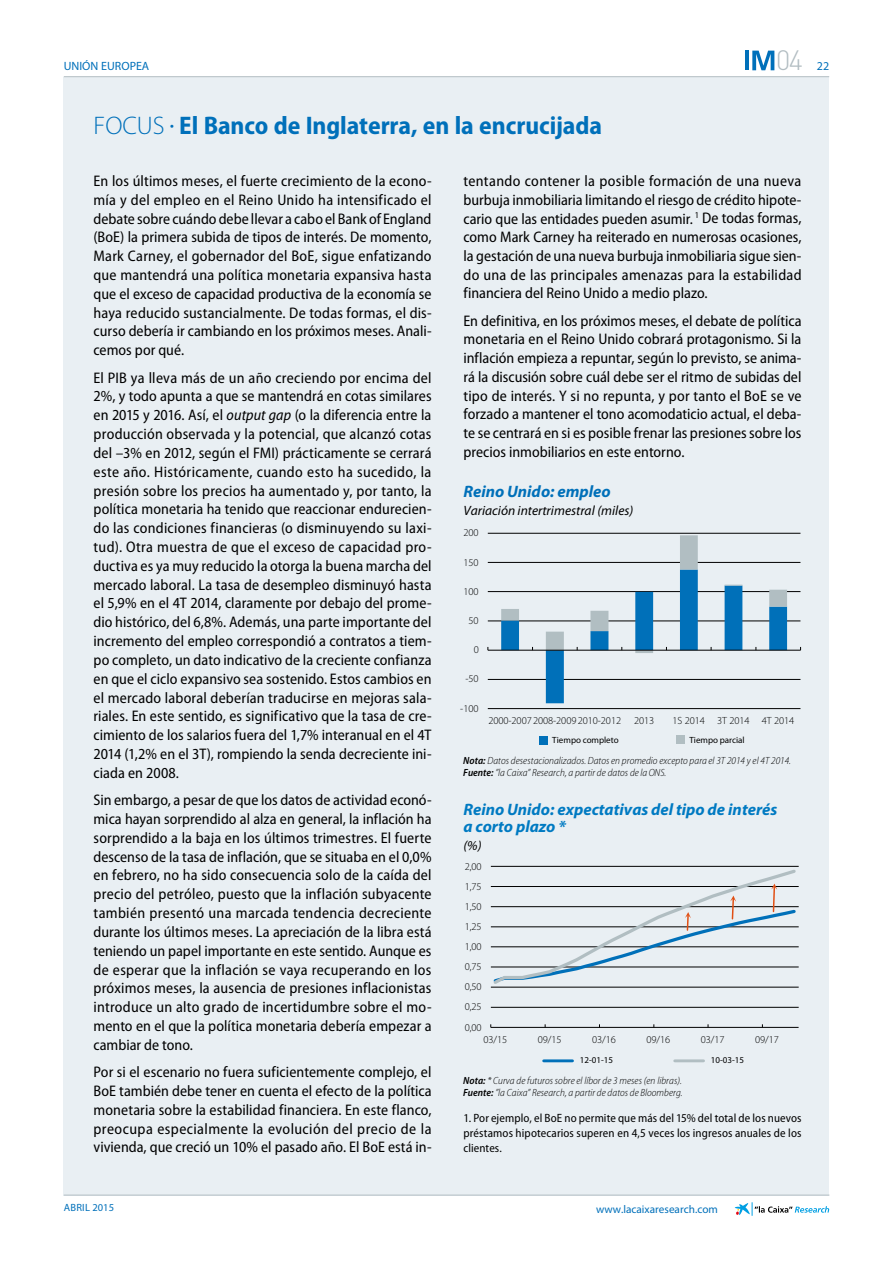
<style>
.page{position:relative;width:893px;height:1263px;background:#fff}
.page>*{position:absolute;margin:0;border:0;box-sizing:border-box;transform-origin:0 0}
.t1{font:300 27.6px "DIN Pro";color:#b2bdc2}
.t2{font:700 semi-condensed 25.5px "Myriad Pro";letter-spacing:-.005em;color:#0070ba}
.t3{font:italic 700 16.5px/16.4px "Myriad Pro";color:#007ac2}
.t4{font:italic 700 16.5px "Myriad Pro";color:#0070b9}
.t5{font:semi-condensed 15.3px/18.8px "Myriad Pro";color:#000;text-align:justify}
.t6{font:italic 13.5px "Myriad Pro";color:#000}
.t7{font:semi-condensed 12px/15px "Myriad Pro";letter-spacing:.01em;color:#000;text-align:justify}
.t8{font:12px "Myriad Pro";color:#0070ba}
.t9{font:11.25px "Myriad Pro";color:#0070ba}
.t10{font:italic 300 semi-condensed 10.5px/11.9px "Myriad Pro";letter-spacing:.005em;color:#000}
.t11{font:300 10.5px "Myriad Pro";letter-spacing:-.005em;color:#000}
.t12{font:10.5px "Myriad Pro";letter-spacing:.02em;color:#0070ba}
.t13{font:9px "Myriad Pro";letter-spacing:.005em;color:#000}
.s1{font-weight:300;font-stretch:normal}
.s2{font-style:italic}
.s3{font-weight:600}
</style>
<div class="page">
<svg style="left:735px;top:1202px;width:94px;height:14px"></svg>
<svg style="left:752px;top:51px;width:22px;height:19px"></svg>
<hr style="left:745px;top:51px;width:3px;height:19px;background:#0070ba">
<div style="left:64px;top:77px;width:765px;height:1118px;background:#e9eff3"></div>
<hr style="left:64px;top:76px;width:765px;height:1px;background:#b2bdc2">
<hr style="left:64px;top:1195px;width:765px;height:1px;background:#b2bdc2">
<hr style="left:491px;top:1007px;width:308px;height:1px;background:#000">
<hr style="left:491px;top:987px;width:308px;height:1px;background:#000">
<hr style="left:491px;top:967px;width:308px;height:1px;background:#000">
<hr style="left:491px;top:946px;width:308px;height:1px;background:#000">
<hr style="left:491px;top:926px;width:308px;height:1px;background:#000">
<hr style="left:491px;top:906px;width:308px;height:1px;background:#000">
<hr style="left:491px;top:886px;width:308px;height:1px;background:#000">
<hr style="left:491px;top:866px;width:308px;height:1px;background:#000">
<hr style="left:491px;top:1027px;width:308px;height:1px;background:#000">
<hr style="left:544px;top:1059px;width:28px;height:3px;background:#0070b9">
<hr style="left:675px;top:1059px;width:28px;height:3px;background:#b1bec2">
<svg style="left:491px;top:870px;width:307px;height:117px"></svg>
<hr style="left:488px;top:708px;width:312px;height:1px;background:#000">
<hr style="left:488px;top:679px;width:312px;height:1px;background:#000">
<hr style="left:488px;top:621px;width:312px;height:1px;background:#000">
<hr style="left:488px;top:591px;width:312px;height:1px;background:#000">
<hr style="left:488px;top:562px;width:312px;height:1px;background:#000">
<hr style="left:488px;top:533px;width:312px;height:1px;background:#000">
<hr style="left:488px;top:650px;width:313px;height:1px;background:#000">
<svg style="left:501px;top:535px;width:286px;height:168px"></svg>
<div style="left:540px;top:736px;width:8px;height:8px;background:#0070b9"></div>
<div style="left:676px;top:735px;width:9px;height:9px;background:#b1bec2"></div>
<h1 class="t1" style="left:776px;top:42px;width:28px">04</h1>
<p class="t8" style="left:64px;top:59px;width:86px">UNIÓN EUROPEA</p>
<p class="t8" style="left:817px;top:60px;width:14px">22</p>
<h2 class="t2" style="left:94px;top:111px;width:510px"><span class="s1">FOCUS</span> <sup>•</sup> El Banco de Inglaterra, en la encrucijada</h2>
<p class="t5" style="left:94px;top:172px;width:340px">En los últimos meses, el fuerte crecimiento de la econo&shy;mía y del empleo en el Reino Unido ha intensificado el debate sobre cuándo debe llevar a cabo el Bank of England (BoE) la primera subida de tipos de interés. De momento, Mark Carney, el gobernador del BoE, sigue enfatizando que mantendrá una política monetaria expansiva hasta que el exceso de capacidad productiva de la economía se haya reducido sustancialmente. De todas formas, el dis&shy;curso debería ir cambiando en los próximos meses. Anali&shy;cemos por qué.</p>
<p class="t5" style="left:94px;top:368px;width:340px">El PIB ya lleva más de un año creciendo por encima del 2%, y todo apunta a que se mantendrá en cotas similares en 2015 y 2016. Así, el <span class="s2">output gap</span> (o la diferencia entre la producción observada y la potencial, que alcanzó cotas del –3% en 2012, según el FMI) prácticamente se cerrará este año. Históricamente, cuando esto ha sucedido, la presión sobre los precios ha aumentado y, por tanto, la política monetaria ha tenido que reaccionar endurecien&shy;do las condiciones financieras (o disminuyendo su laxi&shy;tud). Otra muestra de que el exceso de capacidad pro&shy;ductiva es ya muy reducido la otorga la buena marcha del mercado laboral. La tasa de desempleo disminuyó hasta el 5,9% en el 4T 2014, claramente por debajo del prome&shy;dio histórico, del 6,8%. Además, una parte importante del incremento del empleo correspondió a contratos a tiem&shy;po completo, un dato indicativo de la creciente confianza en que el ciclo expansivo sea sostenido. Estos cambios en el mercado laboral deberían traducirse en mejoras sala&shy;riales. En este sentido, es significativo que la tasa de cre&shy;cimiento de los salarios fuera del 1,7% interanual en el 4T 2014 (1,2% en el 3T), rompiendo la senda decreciente ini&shy;ciada en 2008.</p>
<p class="t5" style="left:94px;top:791px;width:340px">Sin embargo, a pesar de que los datos de actividad econó&shy;mica hayan sorprendido al alza en general, la inflación ha sorprendido a la baja en los últimos trimestres. El fuerte descenso de la tasa de inflación, que se situaba en el 0,0% en febrero, no ha sido consecuencia solo de la caída del precio del petróleo, puesto que la inflación subyacente también presentó una marcada tendencia decreciente durante los últimos meses. La apreciación de la libra está teniendo un papel importante en este sentido. Aunque es de esperar que la inflación se vaya recuperando en los próximos meses, la ausencia de presiones inflacionistas introduce un alto grado de incertidumbre sobre el mo&shy;mento en el que la política monetaria debería empezar a cambiar de tono.</p>
<p class="t5" style="left:94px;top:1063px;width:340px">Por si el escenario no fuera suficientemente complejo, el BoE también debe tener en cuenta el efecto de la política monetaria sobre la estabilidad financiera. En este flanco, preocupa especialmente la evolución del precio de la vivienda, que creció un 10% el pasado año. El BoE está in-</p>
<p class="t5" style="left:463px;top:172px;width:340px">tentando contener la posible formación de una nueva burbuja inmobiliaria limitando el riesgo de crédito hipote&shy;cario que las entidades pueden asumir. <sup>1</sup> De todas formas, como Mark Carney ha reiterado en numerosas ocasiones, la gestación de una nueva burbuja inmobiliaria sigue sien&shy;do una de las principales amenazas para la estabilidad financiera del Reino Unido a medio plazo.</p>
<p class="t5" style="left:463px;top:311px;width:340px">En definitiva, en los próximos meses, el debate de política monetaria en el Reino Unido cobrará protagonismo. Si la inflación empieza a repuntar, según lo previsto, se anima&shy;rá la discusión sobre cuál debe ser el ritmo de subidas del tipo de interés. Y si no repunta, y por tanto el BoE se ve forzado a mantener el tono acomodaticio actual, el deba&shy;te se centrará en si es posible frenar las presiones sobre los precios inmobiliarios en este entorno.</p>
<p class="t4" style="left:463px;top:482px;width:149px">Reino Unido: empleo</p>
<p class="t6" style="left:463px;top:503px;width:171px">Variación intertrimestral (miles)</p>
<p class="t11" style="left:463px;top:527px;width:17px">200</p>
<p class="t11" style="left:463px;top:556px;width:17px">150</p>
<p class="t11" style="left:463px;top:585px;width:17px">100</p>
<p class="t11" style="left:469px;top:615px;width:12px">50</p>
<p class="t11" style="left:474px;top:644px;width:7px">0</p>
<p class="t11" style="left:465px;top:673px;width:15px">-50</p>
<p class="t11" style="left:460px;top:702px;width:20px">-100</p>
<p class="t11" style="left:488px;top:715px;width:167px">2000-20072008-20092010-2012 2013</p>
<p class="t11" style="left:673px;top:715px;width:123px">1S 2014 3T 2014 4T 2014</p>
<p class="t13" style="left:552px;top:735px;width:68px">Tiempo completo</p>
<p class="t13" style="left:689px;top:735px;width:57px">Tiempo parcial</p>
<p class="t10" style="left:463px;top:755px;width:329px"><span class="s3">Nota:</span> Datos desestacionalizados.Datos en promedio excepto para el 3T 2014 y el 4T 2014.<br><span class="s3">Fuente:</span> ”la Caixa” Research, a partir de datos de la ONS.</p>
<p class="t3" style="left:463px;top:802px;width:315px">Reino Unido: expectativas del tipo de interés a corto plazo *</p>
<p class="t6" style="left:463px;top:838px;width:20px">(%)</p>
<p class="t11" style="left:465px;top:860px;width:18px">2,00</p>
<p class="t11" style="left:465px;top:880px;width:18px">1,75</p>
<p class="t11" style="left:465px;top:900px;width:18px">1,50</p>
<p class="t11" style="left:465px;top:921px;width:18px">1,25</p>
<p class="t11" style="left:465px;top:941px;width:18px">1,00</p>
<p class="t11" style="left:465px;top:961px;width:18px">0,75</p>
<p class="t11" style="left:465px;top:981px;width:18px">0,50</p>
<p class="t11" style="left:465px;top:1001px;width:18px">0,25</p>
<p class="t11" style="left:465px;top:1021px;width:18px">0,00</p>
<p class="t11" style="left:483px;top:1034px;width:25px">03/15</p>
<p class="t11" style="left:538px;top:1034px;width:25px">09/15</p>
<p class="t11" style="left:592px;top:1034px;width:25px">03/16</p>
<p class="t11" style="left:646px;top:1034px;width:25px">09/16</p>
<p class="t11" style="left:701px;top:1034px;width:25px">03/17</p>
<p class="t11" style="left:755px;top:1034px;width:25px">09/17</p>
<p class="t13" style="left:580px;top:1055px;width:35px">12-01-15</p>
<p class="t13" style="left:711px;top:1055px;width:35px">10-03-15</p>
<p class="t10" style="left:463px;top:1074px;width:221px"><span class="s3">Nota:</span> * Curva de futuros sobre el líbor de 3 meses (en libras).<br><span class="s3">Fuente:</span> ”la Caixa” Research, a partir de datos de Bloomberg.</p>
<p class="t7" style="left:463px;top:1111px;width:340px">1. Por ejemplo, el BoE no permite que más del 15% del total de los nuevos préstamos hipotecarios superen en 4,5 veces los ingresos anuales de los clientes.</p>
<p class="t12" style="left:64px;top:1202px;width:52px">abril 2015</p>
<p class="t9" style="left:596px;top:1203px;width:123px">www.lacaixaresearch.com</p>
</div>
